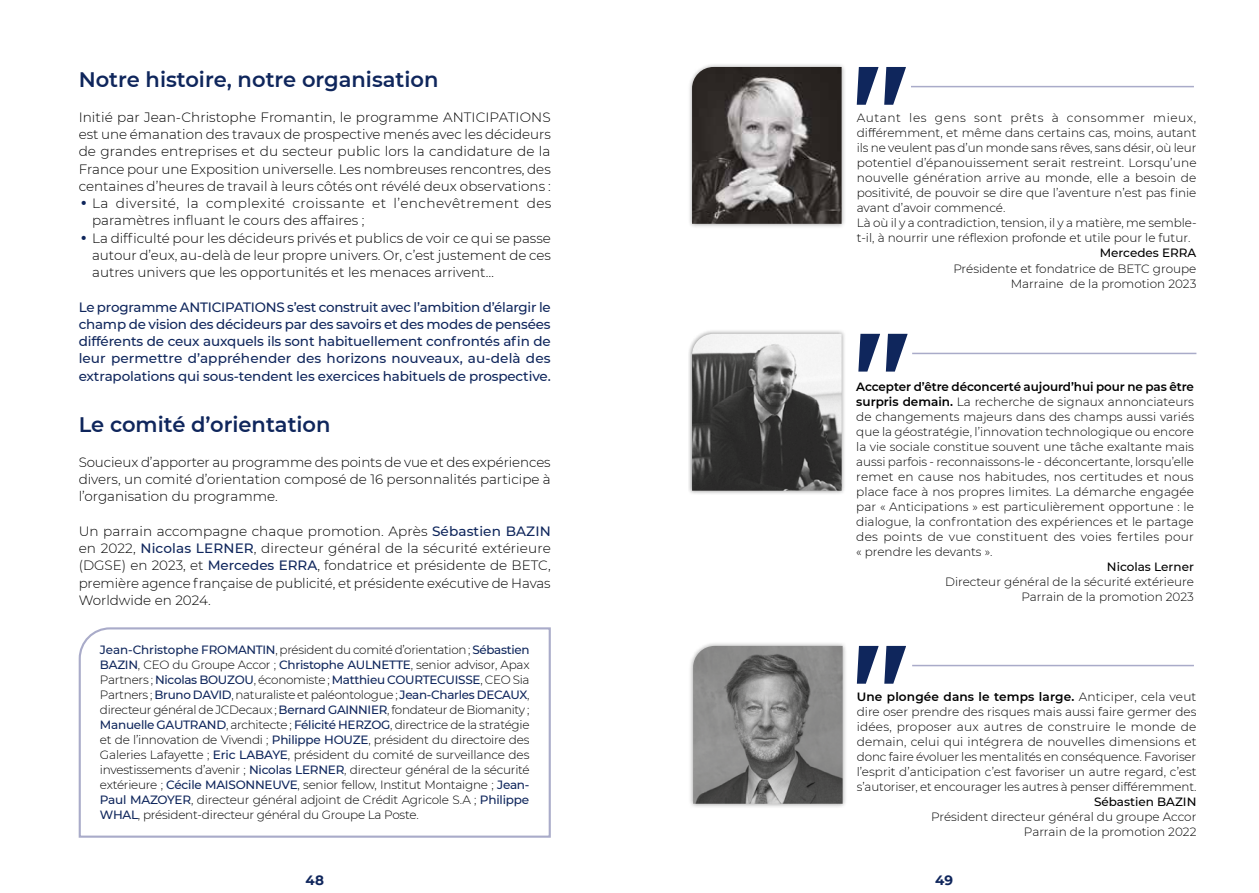
<style>
.page{position:relative;width:1259px;height:893px;background:#fff}
.page>*{position:absolute;margin:0;border:0;box-sizing:border-box;transform-origin:0 0}
.t1{font:600 21px "Montserrat";color:#0f265c}
.t2{font:300 13.5px/17.2px "Montserrat";color:#000;text-align:justify}
.t3{font:500 13.5px/17.2px "Montserrat";letter-spacing:-.01em;color:#0f265c;text-align:justify}
.t4{font:300 13.5px/17.2px "Montserrat";letter-spacing:.02em;color:#000}
.t5{font:700 13.5px "Montserrat";color:#0f265c}
.t6{font:300 12px/15px "Montserrat";color:#000;text-align:justify}
.t7{font:500 12px "Montserrat";color:#000}
.s1{font-family:"Avant Garde";font-weight:700;color:#0f265c}
.s2{font-weight:500;color:#0f265c}
.s3{font-weight:600}
</style>
<div class="page">
<svg style="left:78px;top:627px;width:473px;height:211px"></svg>
<div style="left:687px;top:62px;width:159px;height:167px;background:#000;opacity:.4"></div>
<img style="left:692px;top:67px;width:149px;height:157px">
<svg style="left:856px;top:67px;width:50px;height:38px"></svg>
<hr style="left:911px;top:86px;width:283px;height:1px;background:#a9abc9">
<div style="left:688px;top:641px;width:159px;height:168px;background:#000;opacity:.4"></div>
<img style="left:693px;top:646px;width:149px;height:158px">
<svg style="left:857px;top:646px;width:49px;height:38px"></svg>
<hr style="left:912px;top:665px;width:282px;height:1px;background:#a9abc9">
<div style="left:687px;top:329px;width:159px;height:166px;background:#000;opacity:.4"></div>
<img style="left:692px;top:334px;width:149px;height:157px">
<svg style="left:858px;top:334px;width:49px;height:38px"></svg>
<hr style="left:912px;top:353px;width:284px;height:1px;background:#a9abc9">
<h1 class="t1" style="left:79px;top:65px;width:361px">Notre histoire, notre organisation</h1>
<p class="t2" style="left:79px;top:108px;width:474px">Initié par Jean-Christophe Fromantin, le programme ANTICIPATIONS est une émanation des travaux de prospective menés avec les décideurs de grandes entreprises et du secteur public lors la candidature de la France pour une Exposition universelle. Les nombreuses rencontres, des centaines d’heures de travail à leurs côtés ont révélé deux observations :</p>
<p class="t4" style="left:92px;top:194px;width:461px;text-indent:-13px"><span class="s1">•</span> La diversité, la complexité croissante et l’enchevêtrement des paramètres influant le cours des affaires ;</p>
<p class="t2" style="left:92px;top:229px;width:460px;text-indent:-13px"><span class="s1">•</span> La difficulté pour les décideurs privés et publics de voir ce qui se passe autour d’eux, au-delà de leur propre univers. Or, c’est justement de ces autres univers que les opportunités et les menaces arrivent…</p>
<p class="t3" style="left:79px;top:298px;width:474px">Le programme ANTICIPATIONS s’est construit avec l’ambition d’élargir le champ de vision des décideurs par des savoirs et des modes de pensées différents de ceux auxquels ils sont habituellement confrontés afin de leur permettre d’appréhender des horizons nouveaux, au-delà des extrapolations qui sous-tendent les exercices habituels de prospective.</p>
<h1 class="t1" style="left:79px;top:410px;width:253px">Le comité d’orientation</h1>
<p class="t2" style="left:79px;top:453px;width:473px">Soucieux d’apporter au programme des points de vue et des expériences divers, un comité d’orientation composé de 16 personnalités participe à l’organisation du programme.</p>
<p class="t2" style="left:79px;top:522px;width:474px">Un parrain accompagne chaque promotion. Après <span class="s2">Sébastien BAZIN </span>en 2022, <span class="s2">Nicolas LERNER</span>, directeur général de la sécurité extérieure (DGSE) en 2023, et <span class="s2">Mercedes ERRA</span>, fondatrice et présidente de BETC, première agence française de publicité, et présidente exécutive de Havas Worldwide en 2024.</p>
<p class="t6" style="left:100px;top:642px;width:431px"><span class="s2">Jean-Christophe FROMANTIN</span>, président du comité d’orientation ; <span class="s2">Sébastien BAZIN</span>, CEO du Groupe Accor ; <span class="s2">Christophe AULNETTE</span>, senior advisor, Apax Partners ; <span class="s2">Nicolas BOUZOU</span>, économiste ; <span class="s2">Matthieu COURTECUISSE</span>, CEO Sia Partners ; <span class="s2">Bruno DAVID</span>, naturaliste et paléontologue ; <span class="s2">Jean-Charles DECAUX</span>, directeur général de JCDecaux ; <span class="s2">Bernard GAINNIER</span>, fondateur de Biomanity ; <span class="s2">Manuelle GAUTRAND</span>, architecte ; <span class="s2">Félicité HERZOG</span>, directrice de la stratégie et de l’innovation de Vivendi ; <span class="s2">Philippe HOUZE</span>, président du directoire des Galeries Lafayette ; <span class="s2">Eric LABAYE</span>, président du comité de surveillance des investissements d’avenir ; <span class="s2">Nicolas LERNER</span>, directeur général de la sécurité extérieure ; <span class="s2">Cécile MAISONNEUVE</span>, senior fellow, Institut Montaigne ; <span class="s2">Jean-Paul MAZOYER</span>, directeur général adjoint de Crédit Agricole S.A ; <span class="s2">Philippe WHAL</span>, président-directeur général du Groupe La Poste.</p>
<p class="t5" style="left:305px;top:870px;width:20px">48</p>
<p class="t6" style="left:856px;top:110px;width:341px;text-align:left">Autant les gens sont prêts à consommer mieux, différemment, et même dans certains cas, moins, autant ils ne veulent pas d’un monde sans rêves, sans désir, où leur potentiel d’épanouissement serait restreint. Lorsqu’une nouvelle génération arrive au monde, elle a besoin de positivité, de pouvoir se dire que l’aventure n’est pas finie avant d’avoir commencé.<br>Là où il y a contradiction, tension, il y a matière, me semble&shy;t-il, à nourrir une réflexion profonde et utile pour le futur.</p>
<p class="t7" style="left:1099px;top:245px;width:98px">Mercedes ERRA</p>
<p class="t6" style="left:953px;top:260px;width:244px;text-align:right">Présidente et fondatrice de BETC groupe<br>Marraine de la promotion 2023</p>
<p class="t6" style="left:856px;top:379px;width:339px"><span class="s3">Accepter d’être déconcerté aujourd’hui pour ne pas être surpris demain.</span> La recherche de signaux annonciateurs de changements majeurs dans des champs aussi variés que la géostratégie, l’innovation technologique ou encore la vie sociale constitue souvent une tâche exaltante mais aussi parfois - reconnaissons-le - déconcertante, lorsqu’elle remet en cause nos habitudes, nos certitudes et nous place face à nos propres limites. La démarche engagée par « Anticipations » est particulièrement opportune : le dialogue, la confrontation des expériences et le partage des points de vue constituent des voies fertiles pour « prendre les devants ».</p>
<p class="t7" style="left:1107px;top:558px;width:88px">Nicolas Lerner</p>
<p class="t6" style="left:945px;top:574px;width:250px;text-align:right">Directeur général de la sécurité extérieure<br>Parrain de la promotion 2023</p>
<p class="t6" style="left:856px;top:689px;width:341px"><span class="s3">Une plongée dans le temps large.</span> Anticiper, cela veut dire oser prendre des risques mais aussi faire germer des idées, proposer aux autres de construire le monde de demain, celui qui intégrera de nouvelles dimensions et donc faire évoluer les mentalités en conséquence. Favoriser l’esprit d’anticipation c’est favoriser un autre regard, c’est s’autoriser, et encourager les autres à penser différemment.</p>
<p class="t7" style="left:1094px;top:794px;width:104px">Sébastien BAZIN</p>
<p class="t6" style="left:931px;top:809px;width:267px;text-align:right">Président directeur général du groupe Accor<br>Parrain de la promotion 2022</p>
<p class="t5" style="left:935px;top:870px;width:19px">49</p>
</div>
